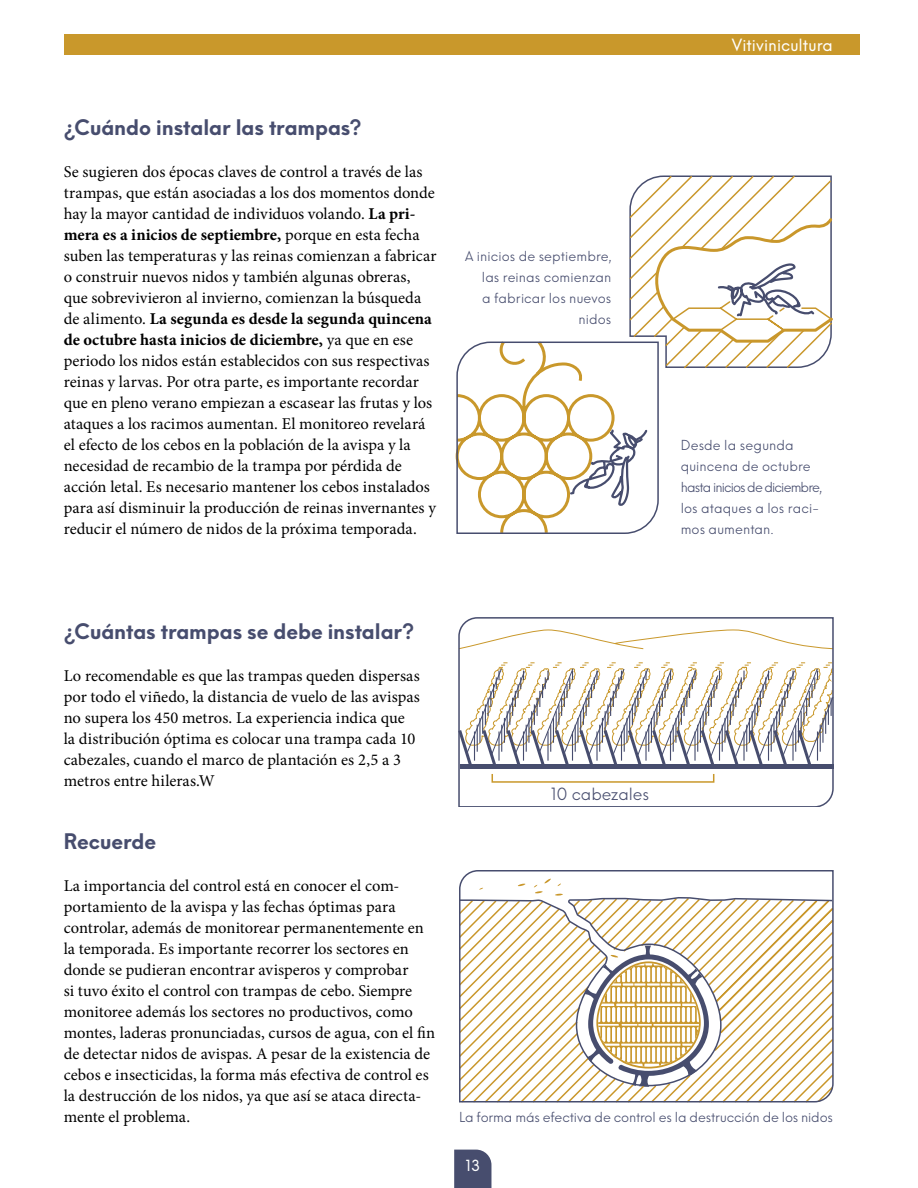
<style>
.page{position:relative;width:918px;height:1188px;background:#fff}
.page>*{position:absolute;margin:0;border:0;box-sizing:border-box;transform-origin:0 0}
.t1{font:700 21px "Neue Hans Kendrick";letter-spacing:-.005em;color:#474d6e}
.t2{font:16.5px/21px "Minion Pro";color:#000}
.t3{font:16.5px "Neue Hans Kendrick";letter-spacing:.005em;color:#fff}
.t4{font:300 16.5px "Neue Hans Kendrick";color:#474d6e}
.t5{font:15px "Neue Hans Kendrick";color:#fff}
.t6{font:300 13.5px/21px "Neue Hans Kendrick";letter-spacing:.005em;color:#474d6e;text-align:right}
.s1{font-weight:700}
</style>
<div class="page">
<svg style="left:454px;top:1150px;width:37px;height:38px"></svg>
<div style="left:64px;top:34px;width:796px;height:22px;background:#c9982b"></div>
<svg style="left:458px;top:617px;width:375px;height:190px"></svg>
<div style="left:492px;top:773px;width:222px;height:10px;border:2px solid #c9982b"></div>
<svg style="left:458px;top:668px;width:376px;height:97px"></svg>
<div style="left:460px;top:764px;width:374px;height:5px;background:#474d6e"></div>
<svg style="left:455px;top:175px;width:378px;height:359px"></svg>
<svg style="left:459px;top:870px;width:375px;height:233px"></svg>
<p class="t1" style="left:64px;top:113px;width:299px">¿Cuándo instalar las trampas?</p>
<p class="t2" style="left:64px;top:161px;width:374px">Se sugieren dos épocas claves de control a través de las trampas, que están asociadas a los dos momentos donde hay la mayor cantidad de individuos volando. <span class="s1">La pri&shy;mera es a inicios de septiembre,</span> porque en esta fecha suben las temperaturas y las reinas comienzan a fabricar o construir nuevos nidos y también algunas obreras, que sobrevivieron al invierno, comienzan la búsqueda de alimento. <span class="s1">La segunda es desde la segunda quincena de octubre hasta inicios de diciembre,</span> ya que en ese periodo los nidos están establecidos con sus respectivas reinas y larvas. Por otra parte, es importante recordar que en pleno verano empiezan a escasear las frutas y los ataques a los racimos aumentan. El monitoreo revelará el efecto de los cebos en la población de la avispa y la necesidad de recambio de la trampa por pérdida de acción letal. Es necesario mantener los cebos instalados para así disminuir la producción de reinas invernantes y reducir el número de nidos de la próxima temporada.</p>
<p class="t6" style="left:465px;top:246px;width:148px">A inicios de septiembre, las reinas comienzan<br>a fabricar los nuevos nidos</p>
<p class="t3" style="left:732px;top:34px;width:103px">Vitivinicultura</p>
<p class="t6" style="left:681px;top:435px;width:142px;text-align:left">Desde la segunda quincena de octubre hasta inicios de diciembre, los ataques a los raci&shy;mos aumentan.</p>
<p class="t1" style="left:64px;top:617px;width:352px">¿Cuántas trampas se debe instalar?</p>
<p class="t2" style="left:64px;top:665px;width:358px">Lo recomendable es que las trampas queden dispersas por todo el viñedo, la distancia de vuelo de las avispas no supera los 450 metros. La experiencia indica que la distribución óptima es colocar una trampa cada 10 cabezales, cuando el marco de plantación es 2,5 a 3 metros entre hileras.W</p>
<p class="t1" style="left:64px;top:827px;width:94px">Recuerde</p>
<p class="t2" style="left:64px;top:875px;width:373px">La importancia del control está en conocer el com&shy;portamiento de la avispa y las fechas óptimas para controlar, además de monitorear permanentemente en la temporada. Es importante recorrer los sectores en donde se pudieran encontrar avisperos y comprobar<br>si tuvo éxito el control con trampas de cebo. Siempre monitoree además los sectores no productivos, como montes, laderas pronunciadas, cursos de agua, con el fin de detectar nidos de avispas. A pesar de la existencia de cebos e insecticidas, la forma más efectiva de control es la destrucción de los nidos, ya que así se ataca directa&shy;mente el problema.</p>
<p class="t4" style="left:551px;top:783px;width:99px">10 cabezales</p>
<p class="t6" style="left:459px;top:1107px;width:375px">La forma más efectiva de control es la destrucción de los nidos</p>
<p class="t5" style="left:466px;top:1156px;width:16px">13</p>
</div>
